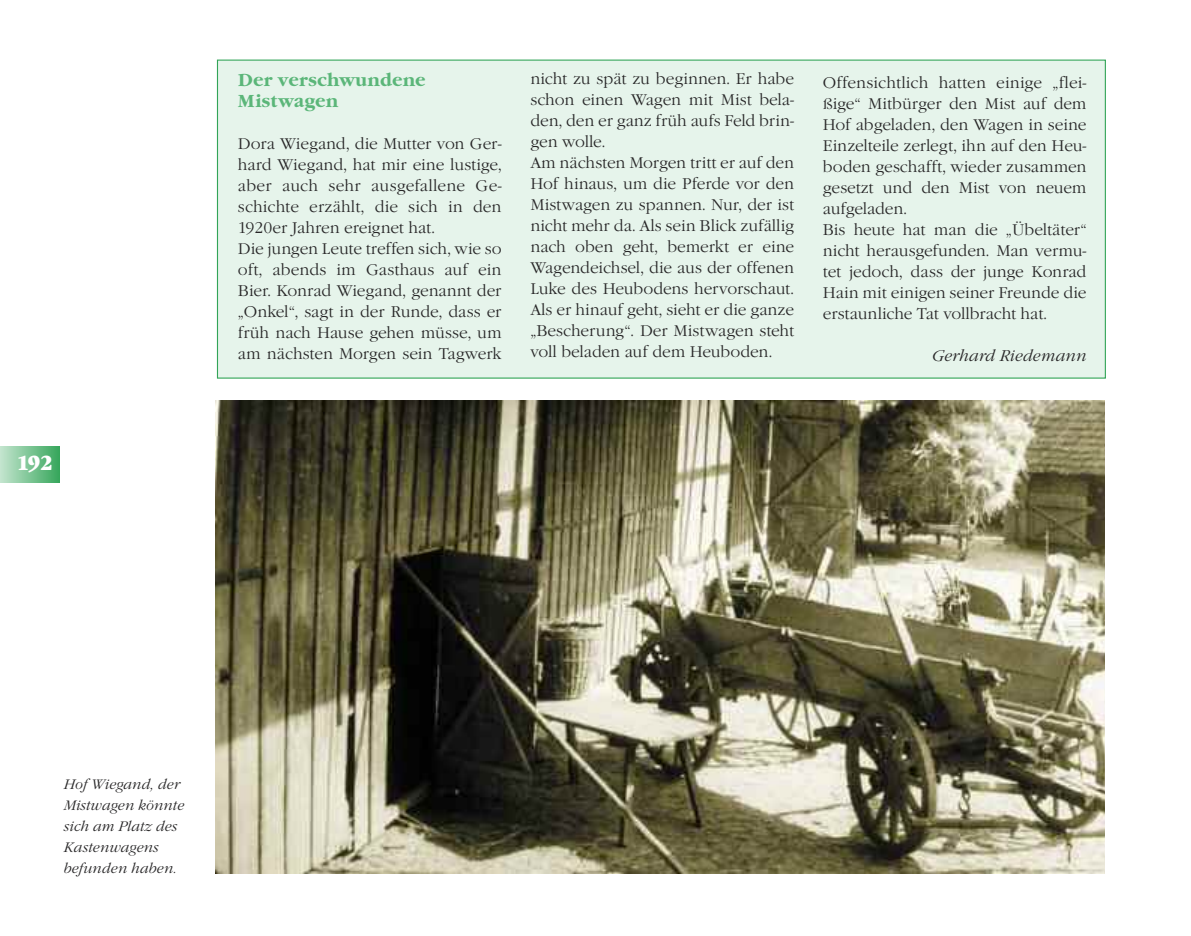
<style>
.page{position:relative;width:1191px;height:936px;background:#fff}
.page>*{position:absolute;margin:0;border:0;box-sizing:border-box;transform-origin:0 0}
.t1{font:21px "Garamond Nova Ultra";color:#fff;scale:.85 1}
.t2{font:700 18px/21px "Garamond Nova";color:#5bb679}
.t3{font:300 16.05px/21px "Garamond Nova";letter-spacing:-.005em;color:#272627}
.t4{font:italic 300 16.05px "Garamond Nova";letter-spacing:.005em;color:#272627}
.t5{font:italic 300 14.25px/21px "Garamond Nova";color:#272627}
</style>
<div class="page">
<div style="left:0;top:446px;width:59px;height:36px;background:linear-gradient(to right,#c4e5cf,#38a75d)"></div>
<div style="left:218px;top:61px;width:886px;height:316px;background:#e6f4eb"></div>
<img style="left:216px;top:401px;width:888px;height:472px">
<h1 class="t1" style="left:17px;top:451px;width:44px">192</h1>
<p class="t2" style="left:238px;top:69px;width:189px">Der verschwundene<br>Mistwagen</p>
<p class="t3" style="left:238px;top:133px;width:265px">Dora Wiegand, die Mutter von Ger&shy;hard Wiegand, hat mir eine lustige, aber auch sehr ausgefallene Ge&shy;schichte erzählt, die sich in den<br>1920er Jahren ereignet hat.<br>Die jungen Leute treffen sich, wie so oft, abends im Gasthaus auf ein<br>Bier. Konrad Wiegand, genannt der „Onkel“, sagt in der Runde, dass er früh nach Hause gehen müsse, um am nächsten Morgen sein Tagwerk</p>
<p class="t3" style="left:530px;top:68px;width:265px">nicht zu spät zu beginnen. Er habe schon einen Wagen mit Mist bela&shy;den, den er ganz früh aufs Feld brin&shy;gen wolle.<br>Am nächsten Morgen tritt er auf den<br>Hof hinaus, um die Pferde vor den<br>Mistwagen zu spannen. Nur, der ist nicht mehr da. Als sein Blick zufällig nach oben geht, bemerkt er eine<br>Wagendeichsel, die aus der offenen<br>Luke des Heubodens hervorschaut.<br>Als er hinauf geht, sieht er die ganze „Bescherung“. Der Mistwagen steht voll beladen auf dem Heuboden.</p>
<p class="t3" style="left:823px;top:72px;width:265px">Offensichtlich hatten einige „flei&shy;ßige“ Mitbürger den Mist auf dem<br>Hof abgeladen, den Wagen in seine<br>Einzelteile zerlegt, ihn auf den Heu&shy;boden geschafft, wieder zusammen gesetzt und den Mist von neuem aufgeladen.<br>Bis heute hat man die „Übeltäter“ nicht herausgefunden. Man vermu&shy;tet jedoch, dass der junge Konrad<br>Hain mit einigen seiner Freunde die erstaunliche Tat vollbracht hat.</p>
<p class="t4" style="left:932px;top:346px;width:156px">Gerhard Riedemann</p>
<p class="t5" style="left:64px;top:773px;width:122px">Hof Wiegand, der<br>Mistwagen könnte sich am Platz des<br>Kastenwagens befunden haben.</p>
</div>
